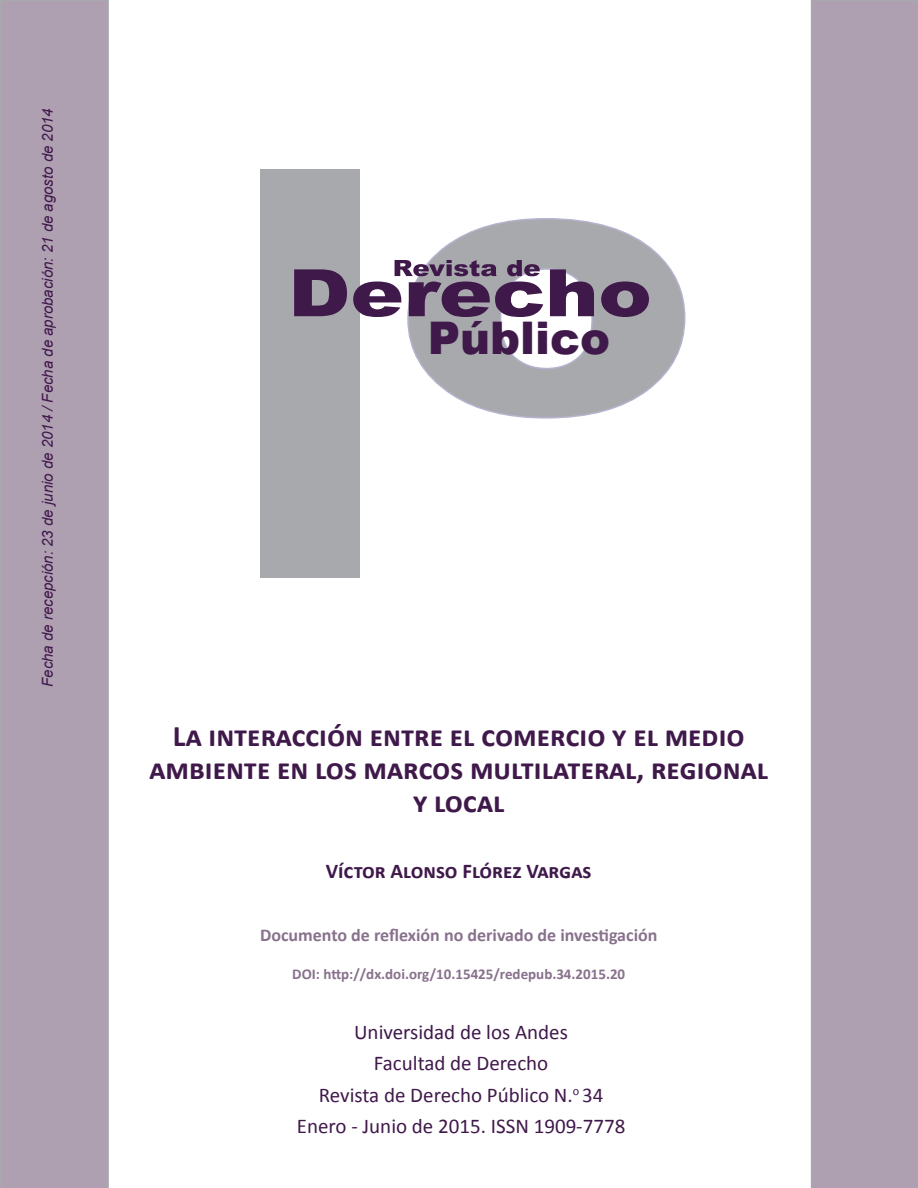
<style>
.page{position:relative;width:918px;height:1188px;background:#fff}
.page>*{position:absolute;margin:0;border:0;box-sizing:border-box;transform-origin:0 0}
.PIE_FINAL{font:900 45px "Arial";color:#40194b}
.T0{font:700 30px/33px "Calibri";color:#40194b;text-align:center}
.AUTOR{font:21px "Calibri";color:#40194b}
.AUTOR-2{font:700 21px "Calibri";color:#40194b}
.AUTOR-3{font:700 18px "Calibri";color:#88718c}
.PIE_FINAL-2{font:italic 15px "Arial";color:#40194b}
.AUTOR-4{font:700 15px "Calibri";color:#88718c}
</style>
<div class="page">
<div style="left:260px;top:169px;width:100px;height:408px;background:#a8a9ad"></div>
<svg style="left:407px;top:218px;width:279px;height:201px"></svg>
<svg style="left:294px;top:260px;width:355px;height:57px"></svg>
<div style="left:0;top:0;width:109px;height:1188px;background:#ae9fb1"></div>
<div style="left:811px;top:0;width:107px;height:1188px;background:#ae9fb1"></div>
<p class="PIE_FINAL-2" style="left:38px;top:687px;width:580px;rotate:-90deg">Fecha de recepción: 23 de junio de 2014 / Fecha de aprobación: 21 de agosto de 2014</p>
<p class="PIE_FINAL" style="left:428px;top:305px;width:184px">Público</p>
<p class="T0" style="left:150px;top:720px;width:620px">La interacción entre el comercio y el medio ambiente en los marcos multilateral, regional y local</p>
<p class="AUTOR-2" style="left:326px;top:858px;width:267px">Víctor Alonso Flórez Vargas</p>
<p class="AUTOR-3" style="left:260px;top:924px;width:399px">Documento de reflexión no derivado de investigación</p>
<p class="AUTOR-4" style="left:292px;top:964px;width:334px">DOI: http://dx.doi.org/10.15425/redepub.34.2015.20</p>
<p class="AUTOR" style="left:354px;top:1018px;width:215px">Universidad de los Andes</p>
<p class="AUTOR" style="left:374px;top:1050px;width:176px">Facultad de Derecho</p>
<p class="AUTOR" style="left:319px;top:1081px;width:286px">Revista de Derecho Público N.<sup>o</sup> 34</p>
<p class="AUTOR" style="left:297px;top:1113px;width:330px">Enero - Junio de 2015. ISSN 1909-7778</p>
</div>
